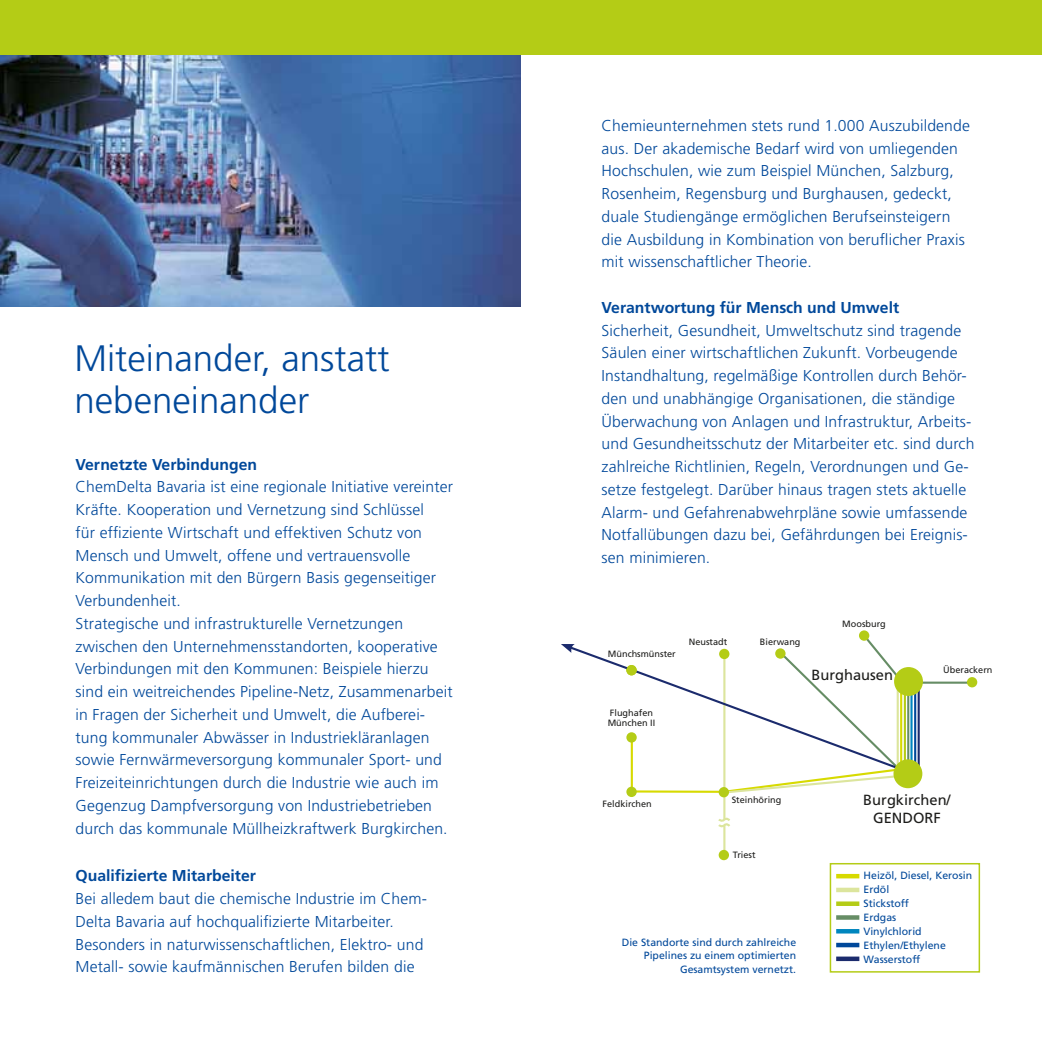
<style>
.page{position:relative;width:1042px;height:1042px;background:#fff}
.page>*{position:absolute;margin:0;border:0;box-sizing:border-box;transform-origin:0 0}
.t1{font:300 36.75px/42px "Frutiger";color:#00489a}
.t2{font:300 15.75px/22.8px "Frutiger";letter-spacing:.01em;color:#00489a}
.t3{font:700 15.75px "Frutiger";color:#00489a}
.t4{font:14.7px/17.5px "Frutiger";color:#1d1d1b;text-align:center}
.t5{font:10.5px/14px "Frutiger";color:#00489a;text-align:right}
.t6{font:9.1px/9.1px "Frutiger";color:#1d1d1b}
</style>
<div class="page">
<img style="left:0;top:56px;width:521px;height:251px">
<div style="left:0;top:0;width:1042px;height:55px;background:#b4cc16"></div>
<svg style="left:967px;top:677px;width:10px;height:10px"></svg>
<svg style="left:859px;top:630px;width:10px;height:11px"></svg>
<div style="left:718px;top:850px;width:11px;height:10px;background:#b4cc16;border-radius:50%"></div>
<svg style="left:561px;top:633px;width:414px;height:222px"></svg>
<div style="left:626px;top:665px;width:11px;height:10px;background:#b4cc16;border-radius:50%"></div>
<hr style="left:836px;top:874px;width:23px;height:4px;background:#d7da00">
<div style="left:836px;top:901px;width:23px;height:5px;background:#b4cc16"></div>
<hr style="left:836px;top:943px;width:23px;height:4px;background:#00489a">
<div style="left:836px;top:887px;width:23px;height:5px;background:#dce59d"></div>
<div style="left:836px;top:915px;width:23px;height:5px;background:#668d65"></div>
<div style="left:836px;top:956px;width:23px;height:5px;background:#1b2b6d"></div>
<hr style="left:836px;top:929px;width:23px;height:4px;background:#0086be">
<div style="left:829px;top:863px;width:151px;height:109px;border:1px solid #b4cc16"></div>
<h1 class="t1" style="left:74px;top:338px;width:317px">Miteinander, anstatt nebeneinander</h1>
<p class="t3" style="left:76px;top:455px;width:183px">Vernetzte Verbindungen</p>
<p class="t2" style="left:76px;top:476px;width:379px">ChemDelta Bavaria ist eine regionale Initiative vereinter Kräfte. Kooperation und Vernetzung sind Schlüssel<br>für effiziente Wirtschaft und effektiven Schutz von Mensch und Umwelt, offene und vertrauensvolle Kommunikation mit den Bürgern Basis gegenseitiger Verbundenheit.<br>Strategische und infrastrukturelle Vernetzungen zwischen den Unternehmensstandorten, kooperative Verbindungen mit den Kommunen: Beispiele hierzu sind ein weitreichendes Pipeline-Netz, Zusammenarbeit in Fragen der Sicherheit und Umwelt, die Aufberei&shy;tung kommunaler Abwässer in Industriekläranlagen sowie Fernwärmeversorgung kommunaler Sport- und Freizeiteinrichtungen durch die Industrie wie auch im Gegenzug Dampfversorgung von Industriebetrieben durch das kommunale Müllheizkraftwerk Burgkirchen.</p>
<p class="t3" style="left:76px;top:867px;width:182px">Qualifizierte Mitarbeiter</p>
<p class="t2" style="left:76px;top:887px;width:353px">Bei alledem baut die chemische Industrie im Chem-Delta Bavaria auf hochqualifizierte Mitarbeiter.<br>Besonders in naturwissenschaftlichen, Elektro- und Metall- sowie kaufmännischen Berufen bilden die</p>
<p class="t2" style="left:601px;top:114px;width:370px">Chemieunternehmen stets rund 1.000 Auszubildende aus. Der akademische Bedarf wird von umliegenden Hochschulen, wie zum Beispiel München, Salzburg, Rosenheim, Regensburg und Burghausen, gedeckt, duale Studiengänge ermöglichen Berufseinsteigern die Ausbildung in Kombination von beruficher Praxis mit wissenschaftlicher Theorie.</p>
<p class="t3" style="left:601px;top:298px;width:299px">Verantwortung für Mensch und Umwelt</p>
<p class="t2" style="left:601px;top:319px;width:374px">Sicherheit, Gesundheit, Umweltschutz sind tragende Säulen einer wirtschaftlichen Zukunft. Vorbeugende Instandhaltung, regelmäßige Kontrollen durch Behör&shy;den und unabhängige Organisationen, die ständige Überwachung von Anlagen und Infrastruktur, Arbeits&shy;und Gesundheitsschutz der Mitarbeiter etc. sind durch zahlreiche Richtlinien, Regeln, Verordnungen und Ge&shy;setze festgelegt. Darüber hinaus tragen stets aktuelle Alarm- und Gefahrenabwehrpläne sowie umfassende Notfallübungen dazu bei, Gefährdungen bei Ereignis&shy;sen minimieren.</p>
<p class="t6" style="left:608px;top:650px;width:69px">Münchsmünster</p>
<p class="t6" style="left:608px;top:709px;width:49px">Flughafen<br>München II</p>
<p class="t6" style="left:689px;top:637px;width:40px">Neustadt</p>
<p class="t6" style="left:760px;top:637px;width:42px">Bierwang</p>
<p class="t6" style="left:842px;top:619px;width:45px">Moosburg</p>
<p class="t4" style="left:811px;top:666px;width:83px">Burghausen</p>
<p class="t6" style="left:943px;top:665px;width:51px">Überackern</p>
<p class="t6" style="left:602px;top:799px;width:51px">Feldkirchen</p>
<p class="t6" style="left:732px;top:795px;width:51px">Steinhöring</p>
<p class="t6" style="left:733px;top:850px;width:24px">Triest</p>
<p class="t5" style="left:622px;top:935px;width:176px;line-height:13.5px">Die Standorte sind durch zahlreiche<br>Pipelines zu einem optimierten<br>Gesamtsystem vernetzt.</p>
<p class="t4" style="left:863px;top:791px;width:89px">Burgkirchen/<br>GENDORF</p>
<p class="t5" style="left:863px;top:868px;width:110px;text-align:left">Heizöl, Diesel, Kerosin<br>Erdöl<br>Stickstoff<br>Erdgas<br>Vinylchlorid<br>Ethylen/Ethylene<br>Wasserstoff</p>
</div>
